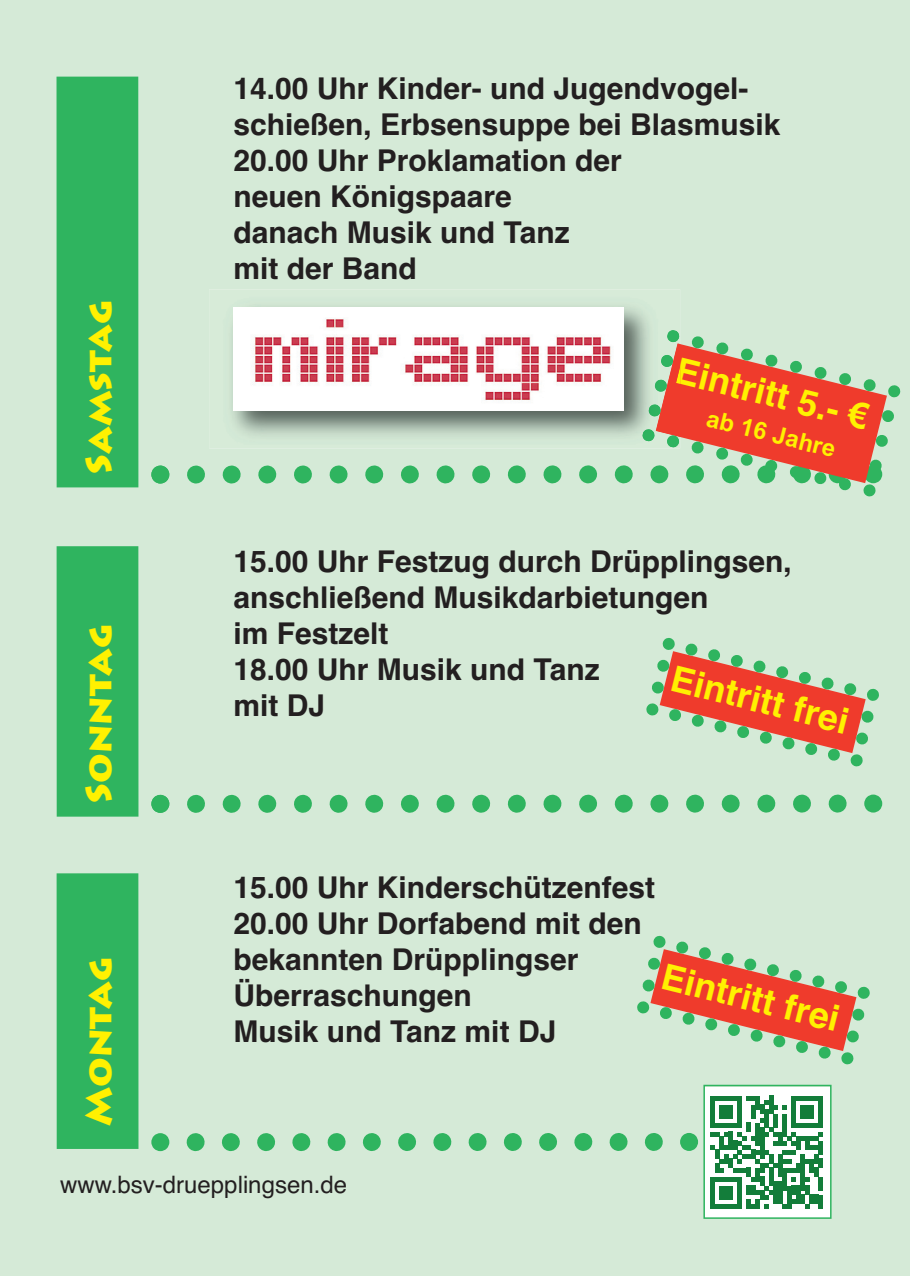
<style>
.page{position:relative;width:910px;height:1276px;background:#d5ead7}
.page>*{position:absolute;margin:0;border:0;box-sizing:border-box;transform-origin:0 0}
.t1{font:700 36px "Helvetica";color:#fff101}
.t2{font:900 36px "Lithos Pro";color:#fff101}
.t3{font:700 30px/36px "Helvetica";color:#231f20}
.t4{font:24px "Helvetica";color:#231f20}
.t5{font:700 24px "Arial";color:#fff101}
.s1{font-family:"Arial"}
</style>
<div class="page">
<div style="left:57px;top:77px;width:81px;height:410px;background:#2fb45f"></div>
<svg style="left:151px;top:794px;width:704px;height:19px"></svg>
<svg style="left:864px;top:794px;width:18px;height:18px"></svg>
<div style="left:57px;top:546px;width:81px;height:270px;background:#2fb45f"></div>
<svg style="left:151px;top:1133px;width:520px;height:18px"></svg>
<svg style="left:680px;top:1133px;width:18px;height:18px"></svg>
<div style="left:57px;top:873px;width:81px;height:276px;background:#2fb45f"></div>
<div style="left:705px;top:1087px;width:125px;height:130px;background:#fff"></div>
<hr style="left:711px;top:1096px;width:4px;height:31px;background:#137d3a">
<hr style="left:720px;top:1105px;width:4px;height:13px;background:#137d3a">
<div style="left:724px;top:1105px;width:5px;height:13px;background:#137d3a"></div>
<hr style="left:729px;top:1105px;width:4px;height:13px;background:#137d3a">
<svg style="left:715px;top:1096px;width:23px;height:4px"></svg>
<hr style="left:738px;top:1096px;width:4px;height:31px;background:#137d3a">
<svg style="left:747px;top:1096px;width:9px;height:4px"></svg>
<div style="left:751px;top:1105px;width:5px;height:13px;background:#137d3a"></div>
<hr style="left:756px;top:1096px;width:4px;height:13px;background:#137d3a">
<div style="left:760px;top:1105px;width:5px;height:9px;background:#137d3a"></div>
<hr style="left:765px;top:1109px;width:4px;height:18px;background:#137d3a">
<div style="left:769px;top:1096px;width:5px;height:18px;background:#137d3a"></div>
<hr style="left:774px;top:1114px;width:4px;height:13px;background:#137d3a">
<svg style="left:765px;top:1100px;width:22px;height:9px"></svg>
<hr style="left:783px;top:1114px;width:4px;height:22px;background:#137d3a">
<hr style="left:792px;top:1096px;width:4px;height:31px;background:#137d3a">
<hr style="left:801px;top:1105px;width:4px;height:13px;background:#137d3a">
<div style="left:805px;top:1105px;width:5px;height:13px;background:#137d3a"></div>
<hr style="left:810px;top:1105px;width:4px;height:13px;background:#137d3a">
<svg style="left:796px;top:1096px;width:23px;height:4px"></svg>
<hr style="left:819px;top:1096px;width:4px;height:31px;background:#137d3a">
<svg style="left:711px;top:1118px;width:112px;height:90px"></svg>
<hr style="left:819px;top:1177px;width:4px;height:13px;background:#137d3a">
<hr style="left:819px;top:1195px;width:4px;height:13px;background:#137d3a">
<div style="left:703px;top:1084px;width:128px;height:134px;border:2px solid #2fb45f"></div>
<svg style="left:629px;top:927px;width:249px;height:146px"></svg>
<svg style="left:638px;top:629px;width:249px;height:146px"></svg>
<svg style="left:151px;top:322px;width:758px;height:183px"></svg>
<img style="left:209px;top:289px;width:471px;height:159px">
<img style="left:679px;top:343px;width:1px;height:94px">
<img style="left:642px;top:330px;width:37px;height:117px">
<img style="left:676px;top:366px;width:4px;height:19px">
<img style="left:233px;top:307px;width:390px;height:103px">
<p class="t2" style="left:77px;top:473px;width:175px;rotate:-90deg">Samstag</p>
<p class="t2" style="left:77px;top:803px;width:181px;rotate:-90deg">Sonntag</p>
<p class="t2" style="left:77px;top:1126px;width:171px;rotate:-90deg">Montag</p>
<p class="t3" style="left:233px;top:71px;width:548px">14.00 Uhr Kinder- und Jugendvogel - schießen, Erbsensuppe bei Blasmusik<br>20.00 Uhr Proklamation der<br>neuen Königspaare<br>danach Musik und Tanz<br>mit der Band</p>
<p class="t1" style="left:683px;top:342px;width:200px;rotate:14deg">Eintritt 5.- <span class="s1">€</span></p>
<p class="t5" style="left:711px;top:402px;width:134px;rotate:14deg">ab 16 Jahre</p>
<p class="t3" style="left:233px;top:544px;width:560px">15.00 Uhr Festzug durch Drüpplingsen, anschließend Musikdarbietungen<br>im Festzelt<br>18.00 Uhr Musik und Tanz<br>mit DJ</p>
<p class="t1" style="left:679px;top:649px;width:183px;rotate:14deg">Eintritt frei</p>
<p class="t3" style="left:233px;top:869px;width:423px">15.00 Uhr Kinderschützenfest<br>20.00 Uhr Dorfabend mit den bekannten Drüpplingser<br>Überraschungen<br>Musik und Tanz mit DJ</p>
<p class="t1" style="left:669px;top:947px;width:183px;rotate:14deg">Eintritt frei</p>
<p class="t4" style="left:60px;top:1165px;width:288px">www.bsv-druepplingsen.de</p>
</div>
